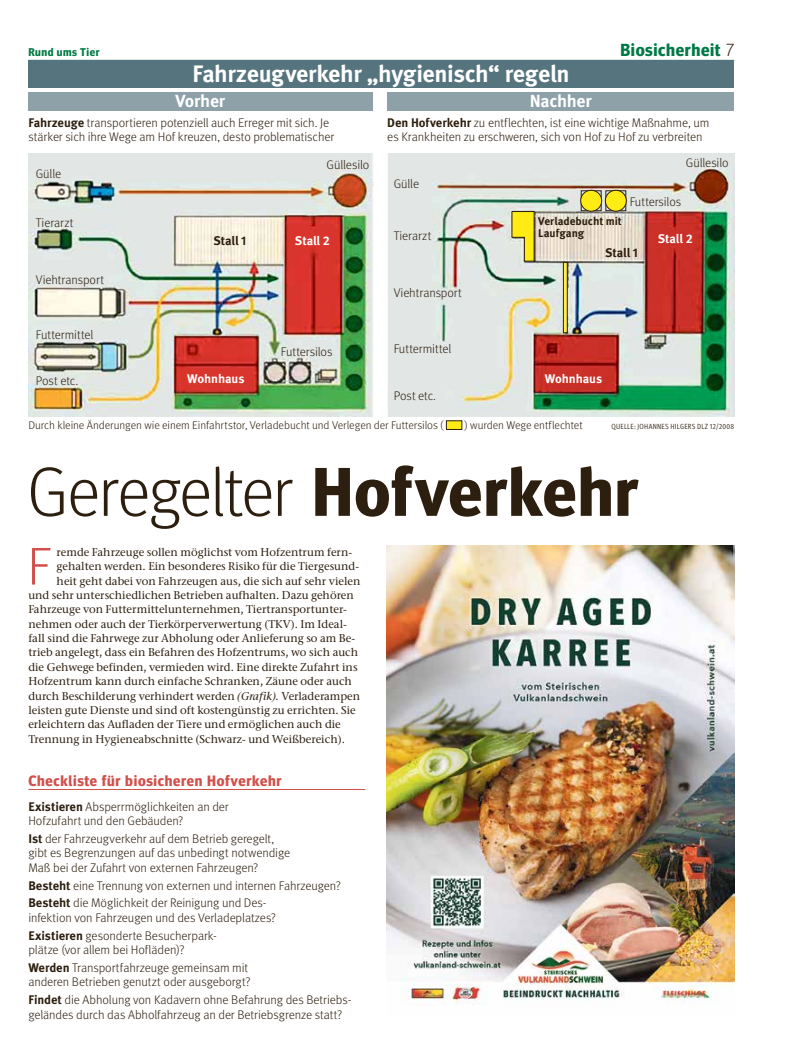
<style>
.page{position:relative;width:798px;height:1063px;background:#fff}
.page>*{position:absolute;margin:0;border:0;box-sizing:border-box;transform-origin:0 0}
.t1{font:300 68.75px "Meta Headline Pro";letter-spacing:.005em;color:#2d1f0f}
.t2{font:300 52.5px "Meta Headline Pro";color:#d1504a}
.t3{font:700 23.75px "Meta Pro";letter-spacing:-.015em;color:#fff}
.t4{font:700 17.5px "Meta Headline Pro";letter-spacing:.035em;color:#007a44}
.t5{font:700 17.5px "Meta Pro";letter-spacing:-.02em;color:#fff}
.t6{font:700 15px "Meta Headline Pro";letter-spacing:.045em;color:#d1504a}
.t7{font:300 12.5px/14.4px "Meta Pro";letter-spacing:-.01em;color:#2d1f0f}
.t8{font:700 12.5px "Meta Pro";letter-spacing:-.01em;color:#fff}
.t9{font:300 12.5px "Meta Pro";letter-spacing:.01em;color:#2d1f0f}
.t10{font:700 12.5px "Meta Pro";letter-spacing:-.005em;color:#2d1f0f}
.t11{font:500 11.25px "Stone Serif ITC Pro";color:#2d1f0f}
.t12{font:300 11.25px "Meta Pro";letter-spacing:-.005em;color:#2d1f0f}
.t13{font:700 11.25px/11.2px "Meta Pro";letter-spacing:-.005em;color:#2d1f0f}
.t14{font:700 11.25px "Meta Headline Pro";letter-spacing:.045em;color:#007a44}
.t15{font:7.5px "Meta Pro Cond Norm";letter-spacing:.035em;color:#2d1f0f}
.s1{font-weight:300;color:#2d1f0f}
.s2{font-weight:700}
.s3{font-style:italic}
</style>
<div class="page">
<hr style="left:28px;top:60px;width:705px;height:1px;background:#007a44">
<hr style="left:28px;top:789px;width:337px;height:1px;background:#d1504a">
<img style="left:386px;top:545px;width:347px;height:460px">
<img style="left:28px;top:154px;width:705px;height:263px">
<div style="left:28px;top:92px;width:344px;height:19px;background:#8ea1a9"></div>
<div style="left:28px;top:61px;width:705px;height:27px;background:#55747e"></div>
<div style="left:387px;top:92px;width:346px;height:19px;background:#8ea1a9"></div>
<div style="left:446px;top:420px;width:16px;height:10px;background:#ffec15;border:1px solid #2d1f0f"></div>
<svg style="left:563px;top:262px;width:4px;height:71px"></svg>
<svg style="left:511px;top:211px;width:23px;height:51px"></svg>
<div style="left:580px;top:190px;width:21px;height:21px;border:1px solid #2d1f0f"></div>
<div style="left:580px;top:190px;width:21px;height:21px;background:#ffec15;border-radius:50%"></div>
<div style="left:580px;top:190px;width:21px;height:22px;border:1px solid #2d1f0f;border-radius:50%"></div>
<div style="left:605px;top:190px;width:21px;height:21px;border:1px solid #2d1f0f"></div>
<div style="left:605px;top:190px;width:21px;height:21px;background:#ffec15;border-radius:50%"></div>
<div style="left:604px;top:190px;width:22px;height:22px;border:1px solid #2d1f0f;border-radius:50%"></div>
<p class="t14" style="left:28px;top:44px;width:73px">Rund ums Tier</p>
<h3 class="t4" style="left:620px;top:37px;width:115px">Biosicherheit <span class="s1">7</span></h3>
<h3 class="t3" style="left:192px;top:56px;width:379px">Fahrzeugverkehr „hygienisch“ regeln</h3>
<h3 class="t5" style="left:529px;top:87px;width:63px">Nachher</h3>
<h3 class="t5" style="left:175px;top:87px;width:51px">Vorher</h3>
<p class="t7" style="left:28px;top:115px;width:307px"><span class="s2">Fahrzeuge</span> transportieren potenziell auch Erreger mit sich. Je stärker sich ihre Wege am Hof kreuzen, desto problematischer</p>
<p class="t7" style="left:387px;top:115px;width:323px"><span class="s2">Den Hofverkehr</span> zu entflechten, ist eine wichtige Maßnahme, um es Krankheiten zu erschweren, sich von Hof zu Hof zu verbreiten</p>
<p class="t7" style="left:36px;top:166px;width:27px">Gülle</p>
<p class="t9" style="left:36px;top:214px;width:39px">Tierarzt</p>
<p class="t7" style="left:36px;top:272px;width:70px">Viehtransport</p>
<p class="t7" style="left:36px;top:327px;width:59px">Futtermittel</p>
<p class="t7" style="left:36px;top:373px;width:44px">Post etc.</p>
<p class="t7" style="left:326px;top:157px;width:44px">Güllesilo</p>
<p class="t7" style="left:685px;top:155px;width:44px">Güllesilo</p>
<p class="t10" style="left:213px;top:231px;width:35px">Stall 1</p>
<p class="t7" style="left:393px;top:176px;width:27px">Gülle</p>
<p class="t7" style="left:629px;top:194px;width:53px">Futtersilos</p>
<p class="t13" style="left:538px;top:215px;width:85px">Verladebucht mit<br>Laufgang</p>
<p class="t9" style="left:393px;top:226px;width:39px">Tierarzt</p>
<p class="t8" style="left:295px;top:231px;width:36px">Stall 2</p>
<p class="t8" style="left:657px;top:229px;width:36px">Stall 2</p>
<p class="t7" style="left:281px;top:344px;width:53px">Futtersilos</p>
<p class="t7" style="left:393px;top:285px;width:70px">Viehtransport</p>
<p class="t7" style="left:393px;top:341px;width:59px">Futtermittel</p>
<p class="t10" style="left:605px;top:243px;width:35px">Stall 1</p>
<p class="t8" style="left:187px;top:369px;width:59px">Wohnhaus</p>
<p class="t8" style="left:544px;top:369px;width:59px">Wohnhaus</p>
<p class="t7" style="left:393px;top:388px;width:44px">Post etc.</p>
<p class="t12" style="left:28px;top:417px;width:416px">Durch kleine Änderungen wie einem Einfahrtstor, Verladebucht und Verlegen der Futtersilos (</p>
<p class="t12" style="left:464px;top:417px;width:120px">) wurden Wege entflechtet</p>
<p class="t15" style="left:611px;top:421px;width:124px">QUELLE: JOHANNES HILGERS DLZ 12/2008</p>
<h1 class="t1" style="left:28px;top:442px;width:611px">Geregelter <span class="s2">Hofverkehr</span></h1>
<h2 class="t2" style="left:28px;top:528px;width:24px">F</h2>
<p class="t11" style="left:57px;top:545px;width:297px">remde Fahrzeuge sollen möglichst vom Hofzentrum fern-</p>
<p class="t11" style="left:57px;top:559px;width:304px">gehalten werden. Ein besonderes Risiko für die Tiergesund-</p>
<p class="t11" style="left:57px;top:574px;width:305px">heit geht dabei von Fahrzeugen aus, die sich auf sehr vielen</p>
<p class="t11" style="left:28px;top:588px;width:327px">und sehr unterschiedlichen Betrieben aufhalten. Dazu gehören</p>
<p class="t11" style="left:28px;top:603px;width:320px">Fahrzeuge von Futtermittelunternehmen, Tiertransportunter-</p>
<p class="t11" style="left:28px;top:617px;width:320px">nehmen oder auch der Tierkörperverwertung (TKV). Im Ideal-</p>
<p class="t11" style="left:28px;top:631px;width:328px">fall sind die Fahrwege zur Abholung oder Anlieferung so am Be-</p>
<p class="t11" style="left:28px;top:646px;width:331px">trieb angelegt, dass ein Befahren des Hofzentrums, wo sich auch</p>
<p class="t11" style="left:28px;top:660px;width:330px">die Gehwege befinden, vermieden wird. Eine direkte Zufahrt ins</p>
<p class="t11" style="left:28px;top:674px;width:325px">Hofzentrum kann durch einfache Schranken, Zäune oder auch</p>
<p class="t11" style="left:28px;top:689px;width:333px">durch Beschilderung verhindert werden <span class="s3">(Grafik).</span> Verladerampen</p>
<p class="t11" style="left:28px;top:703px;width:329px">leisten gute Dienste und sind oft kostengünstig zu errichten. Sie</p>
<p class="t11" style="left:28px;top:718px;width:314px">erleichtern das Aufladen der Tiere und ermöglichen auch die</p>
<p class="t11" style="left:28px;top:732px;width:318px">Trennung in Hygieneabschnitte (Schwarz- und Weißbereich).</p>
<p class="t6" style="left:28px;top:769px;width:255px">Checkliste für biosicheren Hofverkehr</p>
<p class="t7" style="left:28px;top:798px;width:202px"><span class="s2">Existieren</span> Absperrmöglichkeiten an der<br>Hofzufahrt und den Gebäuden?</p>
<p class="t7" style="left:28px;top:831px;width:263px"><span class="s2">Ist</span> der Fahrzeugverkehr auf dem Betrieb geregelt, gibt es Begrenzungen auf das unbedingt notwendige<br>Maß bei der Zufahrt von externen Fahrzeugen?</p>
<p class="t7" style="left:28px;top:876px;width:314px;line-height:17.9px"><span class="s2">Besteht</span> eine Trennung von externen und internen Fahrzeugen?<br><span class="s2">Besteht</span> die Möglichkeit der Reinigung und Des-</p>
<p class="t7" style="left:28px;top:908px;width:249px;line-height:17.9px">infektion von Fahrzeugen und des Verladeplatzes?<br><span class="s2">Existieren</span> gesonderte Besucherpark-</p>
<p class="t7" style="left:28px;top:940px;width:221px;line-height:17.9px">plätze (vor allem bei Hofläden)?<br><span class="s2">Werden</span> Transportfahrzeuge gemeinsam mit</p>
<p class="t7" style="left:28px;top:972px;width:324px;line-height:17.9px">anderen Betrieben genutzt oder ausgeborgt?<br><span class="s2">Findet</span> die Abholung von Kadavern ohne Befahrung des Betriebs-</p>
<p class="t7" style="left:28px;top:1007px;width:315px">geländes durch das Abholfahrzeug an der Betriebsgrenze statt?</p>
</div>
